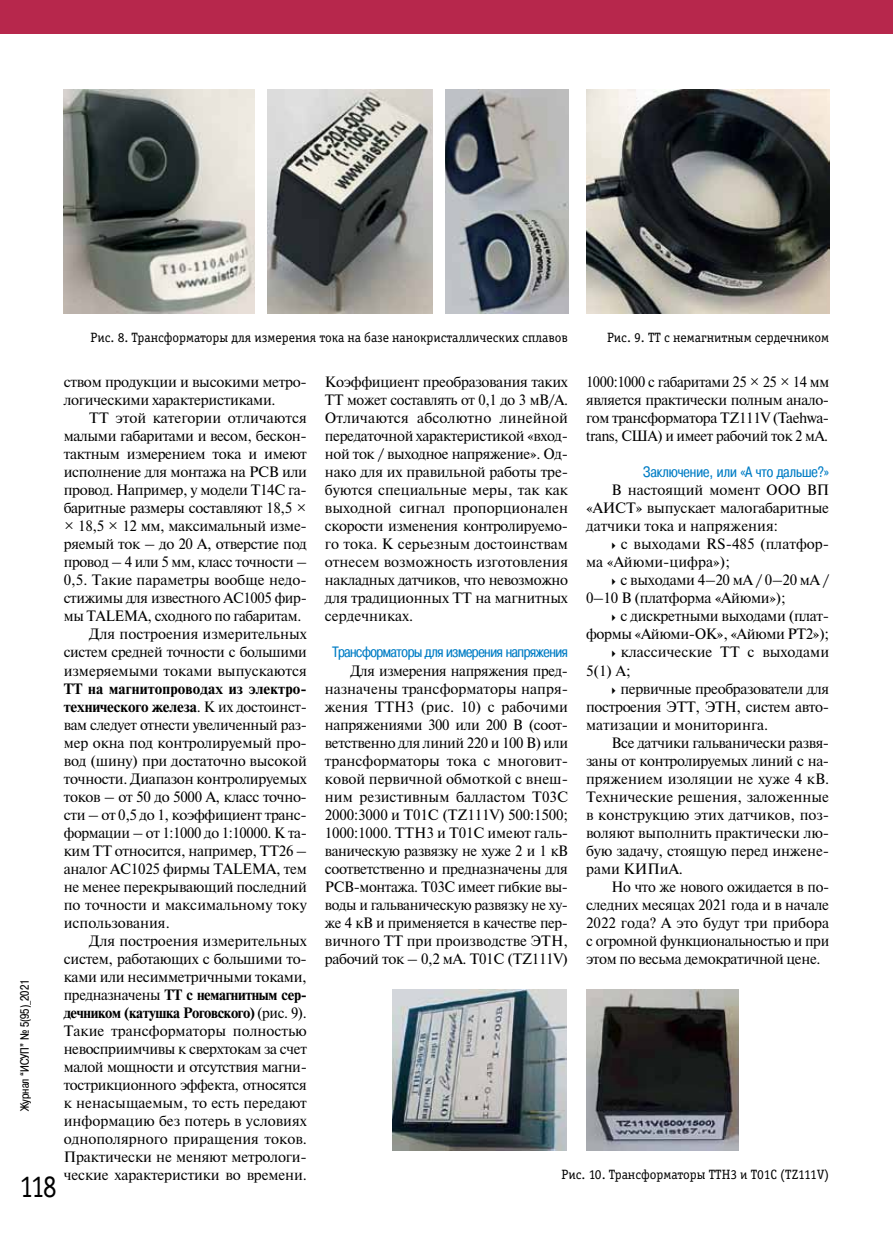
<style>
.page{position:relative;width:893px;height:1234px;background:#fff}
.page>*{position:absolute;margin:0;border:0;box-sizing:border-box;transform-origin:0 0}
.t1{font:31.5px "Officina Serif Book C";color:#000;scale:.85 1}
.t2{font:15px/18px "Newton";letter-spacing:-.02em;color:#000;text-align:justify}
.t3{font:15px/18px "Newton";color:#000}
.t4{font:15px "Pragmatica Cond C";letter-spacing:-.025em;color:#007dc5}
.t5{font:15px "Pragmatica Cond C";color:#007dc5}
.t6{font:13.5px "Officina Serif Book C";color:#000}
.t7{font:12px "Pragmatica Cond C";color:#000}
.s1{font-weight:700}
</style>
<div class="page">
<div style="left:0;top:0;width:893px;height:34px;background:#b7274c"></div>
<img style="left:64px;top:89px;width:191px;height:224px">
<img style="left:268px;top:89px;width:165px;height:224px">
<img style="left:445px;top:89px;width:123px;height:224px">
<img style="left:586px;top:89px;width:243px;height:224px">
<img style="left:392px;top:989px;width:174px;height:161px">
<img style="left:586px;top:989px;width:152px;height:161px">
<p class="t6" style="left:91px;top:330px;width:479px">Рис. 8. Трансформаторы для измерения тока на базе нанокристаллических сплавов</p>
<p class="t6" style="left:607px;top:330px;width:224px">Рис. 9. ТТ с немагнитным сердечником</p>
<p class="t2" style="left:64px;top:372px;width:245px">ством продукции и высокими метро&shy;логическими характеристиками.</p>
<p class="t3" style="left:89px;top:408px;width:219px">ТТ этой категории отличаются</p>
<p class="t2" style="left:64px;top:426px;width:245px">малыми габаритами и весом, бескон-</p>
<p class="t2" style="left:64px;top:444px;width:245px">тактным измерением тока и имеют</p>
<p class="t2" style="left:64px;top:462px;width:245px">исполнение для монтажа на РСВ или</p>
<p class="t2" style="left:64px;top:480px;width:245px">провод. Например, у модели Т14С га-</p>
<p class="t2" style="left:64px;top:498px;width:245px">баритные размеры составляют 18,5 ×</p>
<p class="t2" style="left:64px;top:516px;width:245px">× 18,5 × 12 мм, максимальный изме-</p>
<p class="t2" style="left:64px;top:534px;width:245px">ряемый ток – до 20 А, отверстие под</p>
<p class="t2" style="left:64px;top:552px;width:245px">провод – 4 или 5 мм, класс точности –</p>
<p class="t3" style="left:64px;top:570px;width:245px">0,5. Такие параметры вообще недо-</p>
<p class="t2" style="left:64px;top:588px;width:245px">стижимы для известного АС1005 фир-</p>
<p class="t2" style="left:64px;top:606px;width:239px">мы TALEMA, сходного по габаритам.</p>
<p class="t3" style="left:89px;top:624px;width:219px">Для построения измерительных</p>
<p class="t2" style="left:64px;top:642px;width:245px">систем средней точности с большими</p>
<p class="t3" style="left:64px;top:660px;width:245px">измеряемыми токами выпускаются</p>
<p class="t2" style="left:64px;top:678px;width:245px"><span class="s1">ТТ на магнитопроводах из электро‑ технического железа</span>. К их достоинст&shy;вам следует отнести увеличенный раз&shy;мер окна под контролируемый про&shy;вод (шину) при достаточно высокой точности. Диапазон контролируемых токов – от 50 до 5000 А, класс точно&shy;сти – от 0,5 до 1, коэффициент транс&shy;формации – от 1:1000 до 1:10000. К та&shy;ким ТТ относится, например, ТТ26 – аналог АС1025 фирмы TALEMA, тем не менее перекрывающий последний по точности и максимальному току использования.</p>
<p class="t2" style="left:64px;top:930px;width:245px;text-indent:26px">Для построения измерительных систем, работающих с большими то&shy;ками или несимметричными токами, предназначены <span class="s1">ТТ с немагнитным сер‑ дечником (катушка Роговского)</span> (рис. 9).<br>Такие трансформаторы полностью невосприимчивы к сверхтокам за счет малой мощности и отсутствия магни&shy;тострикционного эффекта, относятся к ненасыщаемым, то есть передают информацию без потерь в условиях однополярного приращения токов.<br>Практически не меняют метрологи&shy;ческие характеристики во времени.</p>
<p class="t7" style="left:18px;top:1110px;width:133px;rotate:-90deg">Журнал “ИСУП” № 5(95)_2021</p>
<h1 class="t1" style="left:20px;top:1168px;width:45px">118</h1>
<p class="t2" style="left:325px;top:372px;width:245px">Коэффициент преобразования таких ТТ может составлять от 0,1 до 3 мВ/А.<br>Отличаются абсолютно линейной передаточной характеристикой «вход&shy;ной ток / выходное напряжение». Од&shy;нако для их правильной работы тре&shy;буются специальные меры, так как выходной сигнал пропорционален скорости изменения контролируемо&shy;го тока. К серьезным достоинствам отнесем возможность изготовления накладных датчиков, что невозможно для традиционных ТТ на магнитных сердечниках.</p>
<p class="t4" style="left:332px;top:643px;width:237px">Трансформаторы для измерения напряжения</p>
<p class="t2" style="left:325px;top:660px;width:245px;text-align:left;text-indent:26px">Для измерения напряжения пред&shy;назначены трансформаторы напря&shy;жения ТТН3 (рис. 10) с рабочими напряжениями 300 или 200 В (соот&shy;ветственно для линий 220 и 100 В) или трансформаторы тока с многовит&shy;ковой первичной обмоткой с внеш&shy;ним резистивным балластом Т03С 2000:3000 и Т01С (TZ111V) 500:1500; 1000:1000. ТТН3 и Т01С имеют галь&shy;ваническую развязку не хуже 2 и 1 кВ соответственно и предназначены для РСВ‑монтажа. Т03С имеет гибкие вы&shy;воды и гальваническую развязку не ху&shy;же 4 кВ и применяется в качестве пер&shy;вичного ТТ при производстве ЭТН, рабочий ток – 0,2 мА. Т01С (TZ111V)</p>
<p class="t2" style="left:586px;top:372px;width:245px">1000:1000 с габаритами 25 × 25 × 14 мм является практически полным анало&shy;гом трансформатора TZ111V (Taehwa&shy;trans, США) и имеет рабочий ток 2 мА.</p>
<p class="t5" style="left:643px;top:463px;width:187px">Заключение, или «А что дальше?»</p>
<p class="t2" style="left:586px;top:480px;width:245px;text-indent:26px">В настоящий момент ООО ВП «АИСТ» выпускает малогабаритные датчики тока и напряжения:</p>
<p class="t3" style="left:586px;top:534px;width:245px;text-indent:35px">с выходами RS‑485 (платфор&shy;ма «Айюми-цифра»);</p>
<p class="t2" style="left:586px;top:570px;width:245px;text-indent:34px">с выходами 4–20 мА / 0–20 мА /<br>0–10 В (платформа «Айюми»);</p>
<p class="t2" style="left:620px;top:606px;width:210px">с дискретными выходами (плат-</p>
<p class="t2" style="left:586px;top:624px;width:245px">формы «Айюми-ОК», «Айюми РТ2»);</p>
<p class="t3" style="left:621px;top:642px;width:210px">классические ТТ с выходами</p>
<p class="t2" style="left:586px;top:660px;width:46px">5(1) А;</p>
<p class="t2" style="left:620px;top:678px;width:210px">первичные преобразователи для</p>
<p class="t2" style="left:586px;top:696px;width:245px">построения ЭТТ, ЭТН, систем авто-</p>
<p class="t3" style="left:586px;top:714px;width:184px">матизации и мониторинга.</p>
<p class="t2" style="left:612px;top:732px;width:219px">Все датчики гальванически развя-</p>
<p class="t2" style="left:586px;top:750px;width:245px">заны от контролируемых линий с на-</p>
<p class="t3" style="left:586px;top:768px;width:245px">пряжением изоляции не хуже 4 кВ.</p>
<p class="t3" style="left:586px;top:786px;width:245px">Технические решения, заложенные</p>
<p class="t3" style="left:586px;top:804px;width:245px">в конструкцию этих датчиков, поз-</p>
<p class="t2" style="left:586px;top:822px;width:245px">воляют выполнить практически лю-</p>
<p class="t2" style="left:586px;top:840px;width:245px">бую задачу, стоящую перед инжене-</p>
<p class="t3" style="left:586px;top:858px;width:98px">рами КИПиА.</p>
<p class="t2" style="left:612px;top:876px;width:219px">Но что же нового ожидается в по-</p>
<p class="t2" style="left:586px;top:894px;width:245px">следних месяцах 2021 года и в начале</p>
<p class="t3" style="left:586px;top:912px;width:245px">2022 года? А это будут три прибора</p>
<p class="t2" style="left:586px;top:930px;width:245px">с огромной функциональностью и при</p>
<p class="t2" style="left:586px;top:948px;width:236px">этом по весьма демократичной цене.</p>
<p class="t6" style="left:562px;top:1166px;width:269px">Рис. 10. Трансформаторы ТТН3 и Т01С (TZ111V)</p>
</div>
